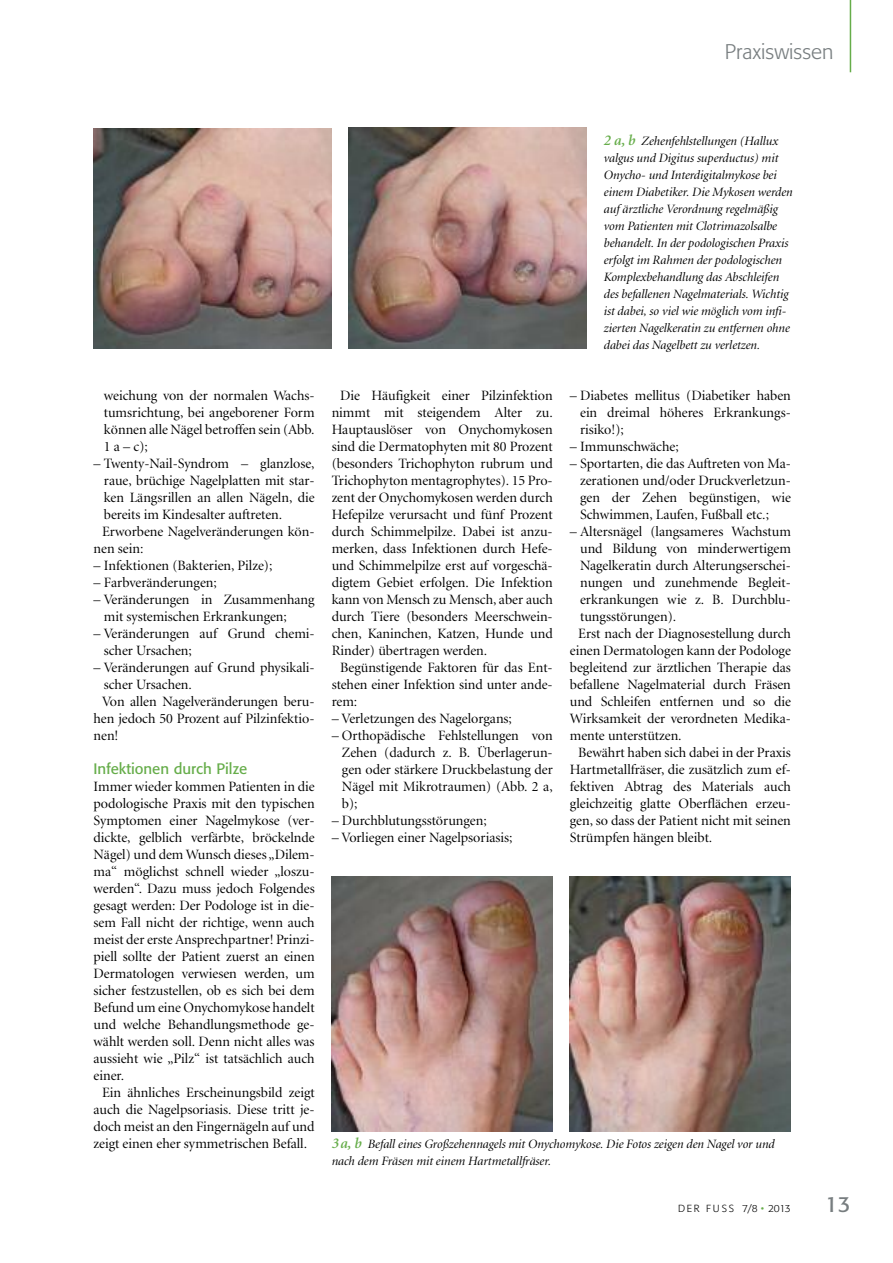
<style>
.page{position:relative;width:893px;height:1263px;background:#fff}
.page>*{position:absolute;margin:0;border:0;box-sizing:border-box;transform-origin:0 0}
.t1{font:21.75px "Formata";color:#777d7f}
.t2{font:300 21px "Formata";color:#777d7f}
.t3{font:15px "Formata";color:#66ad4a}
.t4{font:14.25px/17px "Minion Display";color:#000;text-align:justify}
.t5{font:italic 12.75px/17px "Minion Display";color:#000}
.t6{font:300 10.2px "Formata";letter-spacing:.175em;color:#000}
.s1{font-family:"Minion";font-weight:600;font-size:15px;color:#66ad4a}
.s2{color:#66ad4a}
</style>
<div class="page">
<hr style="left:850px;top:0;width:1px;height:72px;background:#66ad4a">
<img style="left:94px;top:128px;width:238px;height:221px">
<img style="left:332px;top:876px;width:221px;height:255px">
<img style="left:570px;top:876px;width:221px;height:255px">
<img style="left:349px;top:128px;width:238px;height:221px">
<h2 class="t2" style="left:725px;top:43px;width:110px">Praxiswissen</h2>
<p class="t4" style="left:104px;top:388px;width:212px">weichung von der normalen Wachs&shy;tumsrichtung, bei angeborener Form können alle Nägel betroffen sein (Abb.<br>1a–c);</p>
<p class="t4" style="left:94px;top:456px;width:223px">– Twenty-Nail-Syndrom – glanzlose,</p>
<p class="t4" style="left:104px;top:473px;width:212px">raue, brüchige Nagelplatten mit star-</p>
<p class="t4" style="left:104px;top:490px;width:212px">ken Längsrillen an allen Nägeln, die</p>
<p class="t4" style="left:104px;top:507px;width:180px">bereits im Kindesalter auftreten.</p>
<p class="t4" style="left:102px;top:524px;width:214px">Erworbene Nagelveränderungen kön-</p>
<p class="t4" style="left:94px;top:541px;width:51px">nen sein:</p>
<p class="t4" style="left:94px;top:558px;width:180px">– Infektionen (Bakterien, Pilze);</p>
<p class="t4" style="left:94px;top:575px;width:125px">– Farbveränderungen;</p>
<p class="t4" style="left:104px;top:592px;width:212px;text-indent:-10px">– Veränderungen in Zusammenhang mit systemischen Erkrankungen;</p>
<p class="t4" style="left:104px;top:626px;width:212px;text-indent:-10px">– Veränderungen auf Grund chemi&shy;scher Ursachen;</p>
<p class="t4" style="left:94px;top:660px;width:223px">– Veränderungen auf Grund physikali-</p>
<p class="t4" style="left:104px;top:677px;width:90px">scher Ursachen.</p>
<p class="t4" style="left:102px;top:694px;width:214px">Von allen Nagelveränderungen beru-</p>
<p class="t4" style="left:94px;top:711px;width:223px">hen jedoch 50 Prozent auf Pilzinfektio-</p>
<p class="t4" style="left:94px;top:728px;width:26px">nen!</p>
<p class="t3" style="left:94px;top:762px;width:155px">Infektionen durch Pilze</p>
<p class="t4" style="left:94px;top:779px;width:223px">Immer wieder kommen Patienten in die</p>
<p class="t4" style="left:94px;top:796px;width:223px">podologische Praxis mit den typischen</p>
<p class="t4" style="left:94px;top:813px;width:223px">Symptomen einer Nagelmykose (ver-</p>
<p class="t4" style="left:94px;top:830px;width:223px">dickte, gelblich verfärbte, bröckelnde</p>
<p class="t4" style="left:94px;top:847px;width:223px">Nägel) und dem Wunsch dieses „Dilem-</p>
<p class="t4" style="left:94px;top:864px;width:223px">ma“ möglichst schnell wieder „loszu-</p>
<p class="t4" style="left:94px;top:881px;width:223px">werden“. Dazu muss jedoch Folgendes</p>
<p class="t4" style="left:94px;top:898px;width:223px">gesagt werden: Der Podologe ist in die-</p>
<p class="t4" style="left:94px;top:915px;width:223px">sem Fall nicht der richtige, wenn auch</p>
<p class="t4" style="left:94px;top:932px;width:223px">meist der erste Ansprechpartner! Prinzi-</p>
<p class="t4" style="left:94px;top:949px;width:223px">piell sollte der Patient zuerst an einen</p>
<p class="t4" style="left:94px;top:966px;width:223px">Dermatologen verwiesen werden, um</p>
<p class="t4" style="left:94px;top:983px;width:223px">sicher festzustellen, ob es sich bei dem</p>
<p class="t4" style="left:94px;top:1000px;width:223px">Befund um eine Onychomykose handelt</p>
<p class="t4" style="left:94px;top:1017px;width:223px">und welche Behandlungsmethode ge-</p>
<p class="t4" style="left:94px;top:1034px;width:223px">wählt werden soll. Denn nicht alles was</p>
<p class="t4" style="left:94px;top:1051px;width:223px">aussieht wie „Pilz“ ist tatsächlich auch</p>
<p class="t4" style="left:94px;top:1068px;width:32px">einer.</p>
<p class="t4" style="left:102px;top:1085px;width:214px">Ein ähnliches Erscheinungsbild zeigt</p>
<p class="t4" style="left:94px;top:1102px;width:223px">auch die Nagelpsoriasis. Diese tritt je-</p>
<p class="t4" style="left:94px;top:1119px;width:223px">doch meist an den Fingernägeln auf und</p>
<p class="t4" style="left:94px;top:1136px;width:215px">zeigt einen eher symmetrischen Befall.</p>
<p class="t4" style="left:340px;top:388px;width:214px">Die Häufigkeit einer Pilzinfektion</p>
<p class="t4" style="left:332px;top:405px;width:223px">nimmt mit steigendem Alter zu.</p>
<p class="t4" style="left:332px;top:422px;width:223px">Hauptauslöser von Onychomykosen</p>
<p class="t4" style="left:332px;top:439px;width:223px">sind die Dermatophyten mit 80 Prozent</p>
<p class="t4" style="left:332px;top:456px;width:223px">(besonders Trichophyton rubrum und</p>
<p class="t4" style="left:332px;top:473px;width:223px">Trichophyton mentagrophytes). 15 Pro-</p>
<p class="t4" style="left:332px;top:490px;width:223px">zent der Onychomykosen werden durch</p>
<p class="t4" style="left:332px;top:507px;width:223px">Hefepilze verursacht und fünf Prozent</p>
<p class="t4" style="left:332px;top:524px;width:223px">durch Schimmelpilze. Dabei ist anzu-</p>
<p class="t4" style="left:332px;top:541px;width:223px">merken, dass Infektionen durch Hefe-</p>
<p class="t4" style="left:332px;top:558px;width:223px">und Schimmelpilze erst auf vorgeschä-</p>
<p class="t4" style="left:332px;top:575px;width:223px">digtem Gebiet erfolgen. Die Infektion</p>
<p class="t4" style="left:332px;top:592px;width:223px">kann von Mensch zu Mensch, aber auch</p>
<p class="t4" style="left:332px;top:609px;width:223px">durch Tiere (besonders Meerschwein-</p>
<p class="t4" style="left:332px;top:626px;width:223px">chen, Kaninchen, Katzen, Hunde und</p>
<p class="t4" style="left:332px;top:643px;width:157px">Rinder) übertragen werden.</p>
<p class="t4" style="left:340px;top:660px;width:214px">Begünstigende Faktoren für das Ent-</p>
<p class="t4" style="left:332px;top:677px;width:223px">stehen einer Infektion sind unter ande-</p>
<p class="t4" style="left:332px;top:694px;width:27px">rem:</p>
<p class="t4" style="left:332px;top:711px;width:182px">– Verletzungen des Nagelorgans;</p>
<p class="t4" style="left:342px;top:728px;width:212px;text-indent:-10px">– Orthopädische Fehlstellungen von Zehen (dadurch z. B. Überlagerun&shy;gen oder stärkere Druckbelastung der Nägel mit Mikrotraumen) (Abb. 2 a, b);</p>
<p class="t4" style="left:332px;top:813px;width:157px">– Durchblutungsstörungen;</p>
<p class="t4" style="left:332px;top:830px;width:182px">– Vorliegen einer Nagelpsoriasis;</p>
<p class="t5" style="left:604px;top:133px;width:190px"><span class="s1">2 a, b</span> Zehenfehlstellungen (Hallux valgus und Digitus superductus) mit Onycho- und Interdigitalmykose bei einem Diabetiker. Die Mykosen werden auf ärztliche Verordnung regelmäßig vom Patienten mit Clotrimazolsalbe behandelt. In der podologischen Praxis erfolgt im Rahmen der podologischen Komplexbehandlung das Abschleifen des befallenen Nagelmaterials. Wichtig ist dabei, so viel wie möglich vom infi&shy;zierten Nagelkeratin zu entfernen ohne dabei das Nagelbett zu verletzen.</p>
<p class="t4" style="left:580px;top:388px;width:212px;text-indent:-10px">– Diabetes mellitus (Diabetiker haben ein dreimal höheres Erkrankungs&shy;risiko!);</p>
<p class="t4" style="left:570px;top:439px;width:110px">– Immunschwäche;</p>
<p class="t4" style="left:580px;top:456px;width:212px;text-indent:-10px">– Sportarten, die das Auftreten von Ma&shy;zerationen und/oder Druckverletzun&shy;gen der Zehen begünstigen, wie Schwimmen, Laufen, Fußball etc.;</p>
<p class="t4" style="left:570px;top:524px;width:223px">– Altersnägel (langsameres Wachstum</p>
<p class="t4" style="left:580px;top:541px;width:212px">und Bildung von minderwertigem</p>
<p class="t4" style="left:580px;top:558px;width:212px">Nagelkeratin durch Alterungserschei-</p>
<p class="t4" style="left:580px;top:575px;width:212px">nungen und zunehmende Begleit-</p>
<p class="t4" style="left:580px;top:592px;width:212px">erkrankungen wie z. B. Durchblu-</p>
<p class="t4" style="left:580px;top:609px;width:98px">tungsstörungen).</p>
<p class="t4" style="left:578px;top:626px;width:214px">Erst nach der Diagnosestellung durch</p>
<p class="t4" style="left:570px;top:643px;width:223px">einen Dermatologen kann der Podologe</p>
<p class="t4" style="left:570px;top:660px;width:223px">begleitend zur ärztlichen Therapie das</p>
<p class="t4" style="left:570px;top:677px;width:223px">befallene Nagelmaterial durch Fräsen</p>
<p class="t4" style="left:570px;top:694px;width:223px">und Schleifen entfernen und so die</p>
<p class="t4" style="left:570px;top:711px;width:223px">Wirksamkeit der verordneten Medika-</p>
<p class="t4" style="left:570px;top:728px;width:113px">mente unterstützen.</p>
<p class="t4" style="left:578px;top:745px;width:214px">Bewährt haben sich dabei in der Praxis</p>
<p class="t4" style="left:570px;top:762px;width:223px">Hartmetallfräser, die zusätzlich zum ef-</p>
<p class="t4" style="left:570px;top:779px;width:223px">fektiven Abtrag des Materials auch</p>
<p class="t4" style="left:570px;top:796px;width:223px">gleichzeitig glatte Oberflächen erzeu-</p>
<p class="t4" style="left:570px;top:813px;width:223px">gen, so dass der Patient nicht mit seinen</p>
<p class="t4" style="left:570px;top:830px;width:144px">Strümpfen hängen bleibt.</p>
<p class="t5" style="left:332px;top:1136px;width:445px"><span class="s1">3a, b</span> Befall eines Großzehennagels mit Onychomykose. Die Fotos zeigen den Nagel vor und nach dem Fräsen mit einem Hartmetallfräser.</p>
<p class="t6" style="left:678px;top:1204px;width:114px">DER FUSS 7/8 <span class="s2">•</span> 2013</p>
<h1 class="t1" style="left:825px;top:1195px;width:27px">13</h1>
</div>
